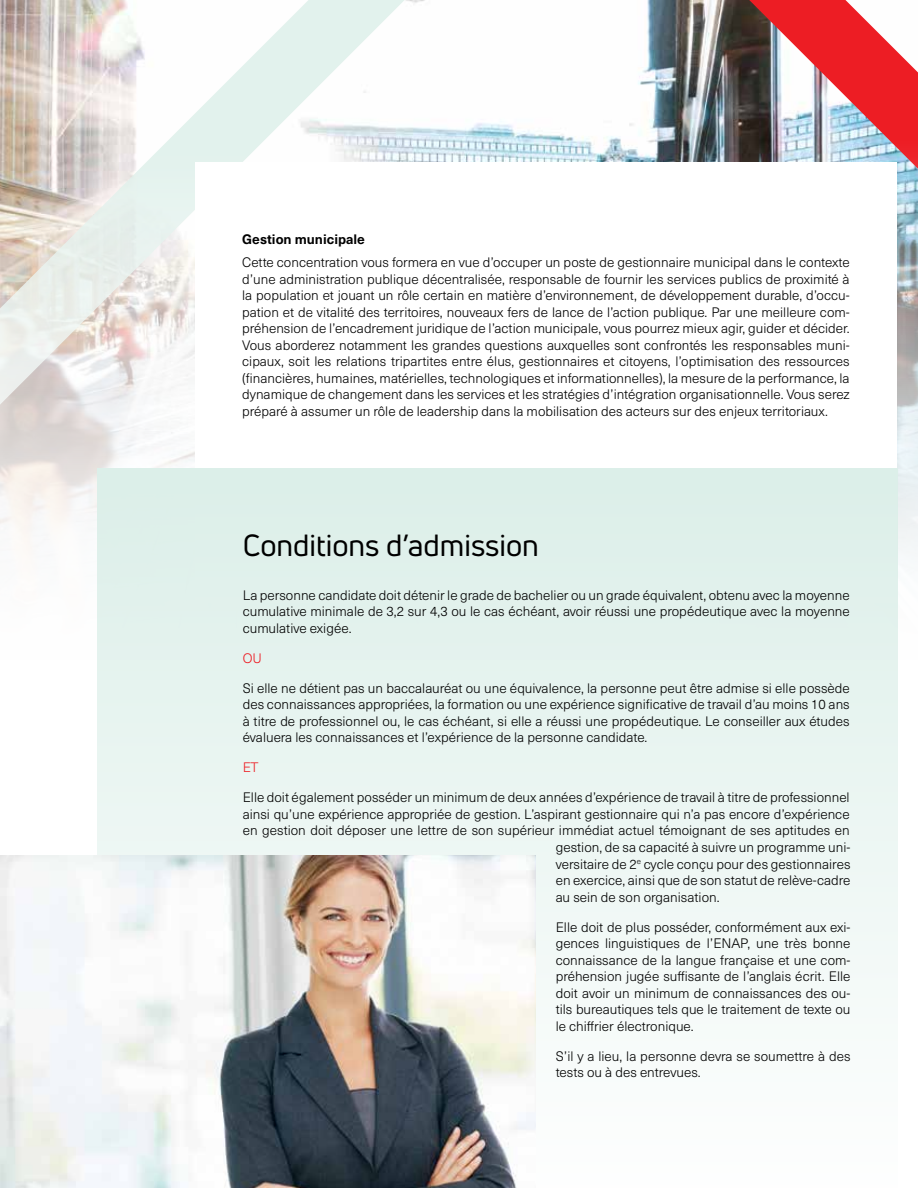
<style>
.page{position:relative;width:918px;height:1188px;background:#fff}
.page>*{position:absolute;margin:0;border:0;box-sizing:border-box;transform-origin:0 0}
.t1{font:30px "Uni Neue";color:#000}
.t2{font:300 13.5px/16.5px "Neue Haas Unica Pro";color:#000;text-align:justify}
.t3{font:700 13.5px "Neue Haas Unica Pro";color:#000}
.t4{font:300 13.5px "Neue Haas Unica Pro";color:#ed1d24}
</style>
<div class="page">
<img style="left:418px;top:0;width:331px;height:141px">
<svg style="left:0;top:0;width:418px;height:141px"></svg>
<img style="left:749px;top:0;width:169px;height:141px">
<svg style="left:0;top:141px;width:918px;height:413px"></svg>
<div style="left:195px;top:162px;width:702px;height:440px;background:#fff"></div>
<div style="left:97px;top:468px;width:801px;height:720px;background:linear-gradient(to bottom,#dbeee8,#fefefe)"></div>
<img style="left:0;top:855px;width:536px;height:333px">
<p class="t3" style="left:242px;top:231px;width:124px">Gestion municipale</p>
<p class="t2" style="left:242px;top:255px;width:609px">Cette concentration vous formera en vue d’occuper un poste de gestionnaire municipal dans le contexte d’une administration publique décentralisée, responsable de fournir les services publics de proximité à la population et jouant un rôle certain en matière d’environnement, de développement durable, d’occu&shy;pation et de vitalité des territoires, nouveaux fers de lance de l’action publique. Par une meilleure com&shy;préhension de l’encadrement juridique de l’action municipale, vous pourrez mieux agir, guider et décider.<br>Vous aborderez notamment les grandes questions auxquelles sont confrontés les responsables muni&shy;cipaux, soit les relations tripartites entre élus, gestionnaires et citoyens, l’optimisation des ressources (financières, humaines, matérielles, technologiques et informationnelles), la mesure de la performance, la dynamique de changement dans les services et les stratégies d’intégration organisationnelle. Vous serez préparé à assumer un rôle de leadership dans la mobilisation des acteurs sur des enjeux territoriaux.</p>
<h1 class="t1" style="left:243px;top:527px;width:298px">Conditions d’admission</h1>
<p class="t2" style="left:243px;top:587px;width:609px">La personne candidate doit détenir le grade de bachelier ou un grade équivalent, obtenu avec la moyenne cumulative minimale de 3,2 sur 4,3 ou le cas échéant, avoir réussi une propédeutique avec la moyenne cumulative exigée.</p>
<p class="t4" style="left:243px;top:650px;width:21px">OU</p>
<p class="t2" style="left:243px;top:680px;width:609px">Si elle ne détient pas un baccalauréat ou une équivalence, la personne peut être admise si elle possède des connaissances appropriées, la formation ou une expérience significative de travail d’au moins 10 ans à titre de professionnel ou, le cas échéant, si elle a réussi une propédeutique. Le conseiller aux études évaluera les connaissances et l’expérience de la personne candidate.</p>
<p class="t4" style="left:243px;top:760px;width:17px">ET</p>
<p class="t2" style="left:243px;top:790px;width:608px">Elle doit également posséder un minimum de deux années d’expérience de travail à titre de professionnel</p>
<p class="t2" style="left:243px;top:806px;width:608px">ainsi qu’une expérience appropriée de gestion. L’aspirant gestionnaire qui n’a pas encore d’expérience</p>
<p class="t2" style="left:243px;top:823px;width:608px">en gestion doit déposer une lettre de son supérieur immédiat actuel témoignant de ses aptitudes en</p>
<p class="t2" style="left:556px;top:840px;width:296px">gestion, de sa capacité à suivre un programme uni-</p>
<p class="t2" style="left:556px;top:856px;width:296px">versitaire de 2<sup>e</sup> cycle conçu pour des gestionnaires</p>
<p class="t2" style="left:556px;top:873px;width:296px">en exercice, ainsi que de son statut de relève-cadre</p>
<p class="t2" style="left:556px;top:889px;width:165px">au sein de son organisation.</p>
<p class="t2" style="left:556px;top:919px;width:296px">Elle doit de plus posséder, conformément aux exi&shy;gences linguistiques de l’ENAP, une très bonne connaissance de la langue française et une com&shy;préhension jugée suffisante de l’anglais écrit. Elle doit avoir un minimum de connaissances des ou&shy;tils bureautiques tels que le traitement de texte ou le chiffrier électronique.</p>
<p class="t2" style="left:556px;top:1048px;width:296px">S’il y a lieu, la personne devra se soumettre à des tests ou à des entrevues.</p>
</div>
